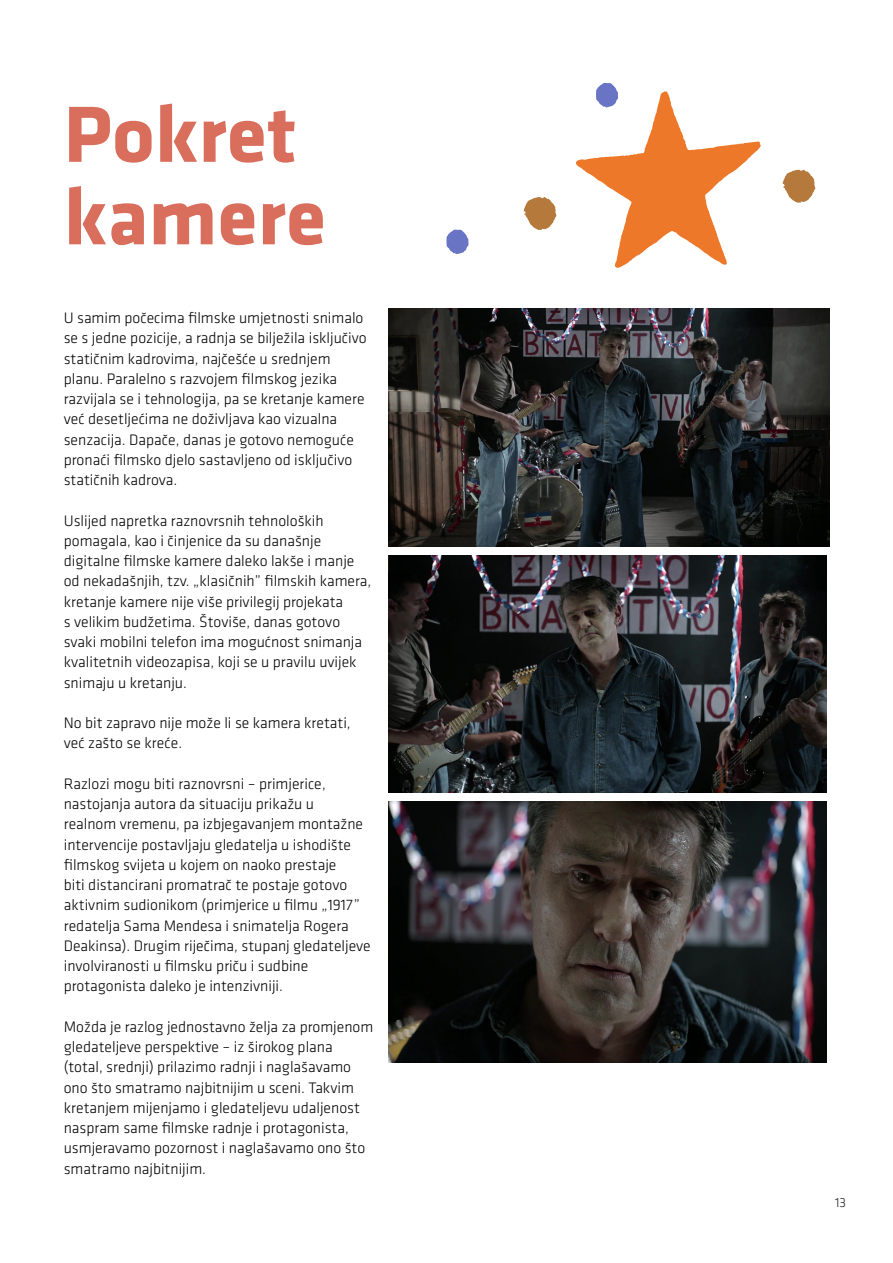
<style>
.page{position:relative;width:893px;height:1263px;background:#fff}
.page>*{position:absolute;margin:0;border:0;box-sizing:border-box;transform-origin:0 0}
.Default{font:700 82.5px/82.5px "Klavika";color:#d96e5c}
.Default-2{font:300 15.75px/20.2px "Klavika";color:#000}
.t1{font:300 13.5px "Klavika";color:#231f20}
</style>
<div class="page">
<img style="left:389px;top:308px;width:440px;height:238px">
<img style="left:389px;top:555px;width:437px;height:238px">
<img style="left:388px;top:802px;width:439px;height:261px">
<svg style="left:782px;top:170px;width:33px;height:33px"></svg>
<svg style="left:523px;top:197px;width:33px;height:33px"></svg>
<svg style="left:446px;top:230px;width:23px;height:24px"></svg>
<svg style="left:576px;top:83px;width:185px;height:185px"></svg>
<p class="Default" style="left:64px;top:95px;width:264px">Pokret kamere</p>
<p class="Default-2" style="left:64px;top:308px;width:304px">U samim počecima filmske umjetnosti snimalo se s jedne pozicije, a radnja se bilježila isključivo statičnim kadrovima, najčešće u srednjem planu. Paralelno s razvojem filmskog jezika razvijala se i tehnologija, pa se kretanje kamere već desetljećima ne doživljava kao vizualna senzacija. Dapače, danas je gotovo nemoguće pronaći filmsko djelo sastavljeno od isključivo statičnih kadrova.</p>
<p class="Default-2" style="left:64px;top:510px;width:309px">Uslijed napretka raznovrsnih tehnoloških pomagala, kao i činjenice da su današnje digitalne filmske kamere daleko lakše i manje od nekadašnjih, tzv. „klasičnih” filmskih kamera, kretanje kamere nije više privilegij projekata<br>s velikim budžetima. Štoviše, danas gotovo svaki mobilni telefon ima mogućnost snimanja kvalitetnih videozapisa, koji se u pravilu uvijek snimaju u kretanju.</p>
<p class="Default-2" style="left:64px;top:713px;width:288px">No bit zapravo nije može li se kamera kretati, već zašto se kreće.</p>
<p class="Default-2" style="left:64px;top:774px;width:308px">Razlozi mogu biti raznovrsni – primjerice, nastojanja autora da situaciju prikažu u<br>realnom vremenu, pa izbjegavanjem montažne intervencije postavljaju gledatelja u ishodište filmskog svijeta u kojem on naoko prestaje<br>biti distancirani promatrač te postaje gotovo aktivnim sudionikom (primjerice u filmu „1917” redatelja Sama Mendesa i snimatelja Rogera Deakinsa). Drugim riječima, stupanj gledateljeve involviranosti u filmsku priču i sudbine protagonista daleko je intenzivniji.</p>
<p class="Default-2" style="left:64px;top:1017px;width:311px">Možda je razlog jednostavno želja za promjenom gledateljeve perspektive – iz širokog plana (total, srednji) prilazimo radnji i naglašavamo ono što smatramo najbitnijim u sceni. Takvim kretanjem mijenjamo i gledateljevu udaljenost naspram same filmske radnje i protagonista, usmjeravamo pozornost i naglašavamo ono što smatramo najbitnijim.</p>
<p class="t1" style="left:835px;top:1195px;width:13px">13</p>
</div>
